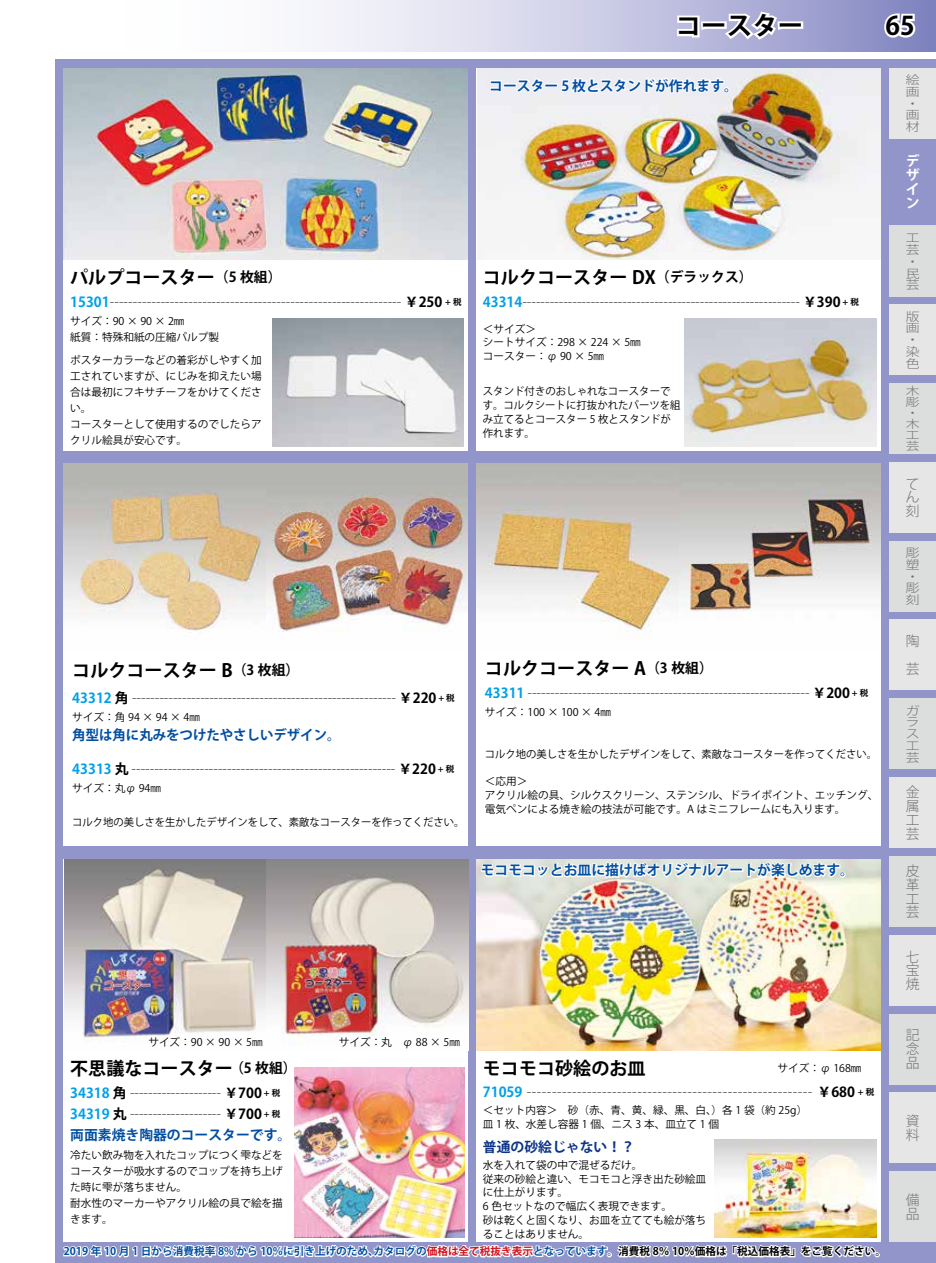
<style>
.page{position:relative;width:936px;height:1263px;background:#fff}
.page>*{position:absolute;margin:0;border:0;box-sizing:border-box;transform-origin:0 0}
.t1{font:700 25.5px "Koz Go Pro";color:#000}
.t2{font:700 18px "Koz Go Pro";color:#000}
.t3{font:200 13.8px/20.7px "Koz Go Pro";color:#000}
.t4{font:700 13.8px "Koz Go Pro";color:#004ea2}
.t5{font:300 13.8px/13.8px "Koz Go Pro";color:#727171;text-align:justify}
.t6{font:700 13.8px "Koz Go Pro";color:#0c3388}
.t7{font:700 13.8px/13.8px "Koz Go Pro";color:#fff;text-align:justify}
.t8{font:300 11.7px/11.7px "Koz Go Pro";color:#727171;text-align:justify;scale:1.18 1}
.t9{font:300 11.1px/11.1px "Koz Go Pro";color:#727171;text-align:justify;scale:1.25 1}
.t10{font:10.65px/13.8px "Koz Go Pro";color:#000}
.t11{font:700 10.65px "Koz Go Pro";color:#004ea2}
.s1{font-size:13.8px}
.s2{font-weight:700;color:#00a0e9}
.s3{font-style:inherit}
.s4{font-weight:700}
.s5{font-weight:700;font-size:8.55px}
.s6{font-weight:700;color:#004ea2}
.s7{font-weight:700;font-size:18px}
.s8{color:#d0121b}
.s9{color:#000}
</style>
<div class="page">
<div style="left:55px;top:60px;width:880px;height:1203px;background:#9295c9"></div>
<div style="left:889px;top:68px;width:46px;height:70px;background:#e6e6e6"></div>
<div style="left:889px;top:226px;width:46px;height:71px;background:#dcdddd"></div>
<div style="left:889px;top:304px;width:46px;height:71px;background:#e6e6e6"></div>
<div style="left:889px;top:383px;width:46px;height:70px;background:#dcdddd"></div>
<div style="left:889px;top:462px;width:46px;height:70px;background:#e6e6e6"></div>
<div style="left:889px;top:541px;width:46px;height:70px;background:#dcdddd"></div>
<div style="left:889px;top:620px;width:46px;height:70px;background:#e6e6e6"></div>
<div style="left:889px;top:699px;width:46px;height:70px;background:#dcdddd"></div>
<div style="left:889px;top:777px;width:46px;height:70px;background:#e6e6e6"></div>
<div style="left:889px;top:856px;width:46px;height:70px;background:#dcdddd"></div>
<div style="left:889px;top:935px;width:46px;height:70px;background:#e6e6e6"></div>
<div style="left:889px;top:1014px;width:46px;height:70px;background:#dcdddd"></div>
<div style="left:889px;top:1093px;width:46px;height:70px;background:#e6e6e6"></div>
<div style="left:889px;top:1172px;width:46px;height:70px;background:#dcdddd"></div>
<svg style="left:63px;top:1155px;width:816px;height:103px"></svg>
<svg style="left:312px;top:0;width:623px;height:51px"></svg>
<svg style="left:882px;top:11px;width:35px;height:29px"></svg>
<div style="left:64px;top:68px;width:404px;height:383px;background:#fff"></div>
<img style="left:272px;top:319px;width:191px;height:127px">
<img style="left:64px;top:68px;width:404px;height:191px">
<div style="left:64px;top:463px;width:404px;height:383px;background:#fff"></div>
<img style="left:64px;top:463px;width:404px;height:169px">
<div style="left:476px;top:463px;width:404px;height:383px;background:#fff"></div>
<img style="left:476px;top:463px;width:404px;height:176px">
<div style="left:476px;top:68px;width:404px;height:383px;background:#fff"></div>
<img style="left:477px;top:68px;width:403px;height:191px">
<img style="left:685px;top:319px;width:191px;height:127px">
<svg style="left:489px;top:9px;width:316px;height:86px"></svg>
<div style="left:64px;top:859px;width:404px;height:383px;background:#fff"></div>
<img style="left:294px;top:1067px;width:170px;height:170px">
<img style="left:64px;top:859px;width:203px;height:183px">
<img style="left:267px;top:859px;width:201px;height:187px">
<svg style="left:147px;top:1028px;width:117px;height:14px"></svg>
<svg style="left:337px;top:1028px;width:57px;height:18px"></svg>
<svg style="left:402px;top:1035px;width:59px;height:11px"></svg>
<div style="left:476px;top:859px;width:404px;height:383px;background:#fff"></div>
<img style="left:476px;top:859px;width:404px;height:191px">
<img style="left:714px;top:1140px;width:162px;height:98px">
<svg style="left:480px;top:860px;width:365px;height:24px"></svg>
<h2 class="t2" style="left:70px;top:266px;width:213px">パルプコースター<span class="s1">（5 枚組）</span></h2>
<p class="t3" style="left:70px;top:292px;width:393px"><span class="s2">15301</span>-------------------------------------------------------------<span class="s3">--</span> <span class="s4">￥250</span> <span class="s5">+ 税</span></p>
<p class="t10" style="left:70px;top:313px;width:150px;line-height:15.9px">サイズ：90 × 90 × 2㎜<br>紙質：特殊和紙の圧縮パルプ製</p>
<p class="t10" style="left:70px;top:353px;width:193px;line-height:15.9px">ポスターカラーなどの着彩がしやすく加工されていますが、にじみを抑えたい場合は最初にフキサチーフをかけてください。<br>コースターとして使用するのでしたらアクリル絵具が安心です。</p>
<h2 class="t2" style="left:72px;top:658px;width:229px">コルクコースター B<span class="s1">（3 枚組）</span></h2>
<p class="t3" style="left:72px;top:688px;width:384px"><span class="s2">43312</span> <span class="s4">角</span> ---------------------------------------------------------- <span class="s4">￥220</span> <span class="s5">+ 税</span></p>
<p class="t10" style="left:72px;top:711px;width:129px">サイズ：角 94 × 94 × 4㎜</p>
<p class="t4" style="left:72px;top:726px;width:270px">角型は角に丸みをつけたやさしいデザイン。</p>
<p class="t3" style="left:72px;top:758px;width:383px"><span class="s2">43313</span> <span class="s4">丸</span> ---------------------------------------------------------- <span class="s4">￥220</span> <span class="s5">+ 税</span></p>
<p class="t10" style="left:72px;top:781px;width:90px">サイズ：丸φ 94㎜</p>
<p class="t10" style="left:72px;top:815px;width:393px">コルク地の美しさを生かしたデザインをして、素敵なコースターを作ってください。</p>
<p class="t10" style="left:148px;top:1035px;width:116px">サイズ：90 × 90 × 5㎜</p>
<p class="t10" style="left:339px;top:1035px;width:123px">サイズ：丸　φ 88 × 5㎜</p>
<h2 class="t2" style="left:70px;top:1056px;width:228px">不思議なコースター<span class="s1">（5 枚組）</span></h2>
<p class="t3" style="left:70px;top:1083px;width:223px"><span class="s2">34318</span> <span class="s4">角</span> ------------------<span class="s3">--</span> <span class="s4">￥700</span> <span class="s5">+ 税<br></span><span class="s2">34319</span> <span class="s4">丸</span> ------------------<span class="s3">--</span> <span class="s4">￥700</span> <span class="s5">+ 税</span><span class="s6">両面素焼き陶器のコースターです。</span></p>
<p class="t10" style="left:70px;top:1147px;width:214px;line-height:15.9px">冷たい飲み物を入れたコップにつく雫などをコースターが吸水するのでコップを持ち上げた時に雫が落ちません。<br>耐水性のマーカーやアクリル絵の具で絵を描きます。</p>
<h1 class="t1" style="left:675px;top:9px;width:240px">コースター 　　　65</h1>
<p class="t4" style="left:489px;top:77px;width:250px">コースター 5 枚とスタンドが作れます。</p>
<h2 class="t2" style="left:483px;top:266px;width:271px">コルクコースター DX<span class="s1">（デラックス）</span></h2>
<p class="t3" style="left:483px;top:292px;width:377px"><span class="s2">43314</span>------------------------------------------------------------- <span class="s4">￥390</span> <span class="s5">+ 税</span></p>
<p class="t10" style="left:483px;top:322px;width:159px">＜サイズ＞ 　<br>シートサイズ：298 × 224 × 5㎜コースター：φ 90 × 5㎜</p>
<p class="t10" style="left:483px;top:385px;width:199px">スタンド付きのおしゃれなコースターです。コルクシートに打抜かれたパーツを組み立てるとコースター 5 枚とスタンドが作れます。</p>
<h2 class="t2" style="left:485px;top:657px;width:229px">コルクコースター A<span class="s1">（3 枚組）</span></h2>
<p class="t3" style="left:485px;top:683px;width:385px"><span class="s2">43311</span> -------------------------------------------------------------- <span class="s4">￥200</span> <span class="s5">+ 税</span></p>
<p class="t10" style="left:485px;top:706px;width:128px">サイズ：100 × 100 × 4㎜</p>
<p class="t10" style="left:485px;top:747px;width:393px">コルク地の美しさを生かしたデザインをして、素敵なコースターを作ってください。</p>
<p class="t10" style="left:485px;top:775px;width:395px">＜応用＞　<br>アクリル絵の具、シルクスクリーン、ステンシル、ドライポイント、エッチング、電気ペンによる焼き絵の技法が可能です。A はミニフレームにも入ります。</p>
<p class="t4" style="left:480px;top:861px;width:375px">モコモコッとお皿に描けばオリジナルアートが楽しめます。</p>
<p class="t10" style="left:483px;top:1061px;width:380px"><span class="s7">モコモコ砂絵のお皿　　</span>　　　　　　　　　サイズ：φ 168㎜</p>
<p class="t3" style="left:483px;top:1081px;width:393px"><span class="s2">71059</span> --------------------------------------------------------- <span class="s4">￥680</span> <span class="s5">+ 税</span></p>
<p class="t10" style="left:483px;top:1104px;width:326px">＜セット内容＞　砂（赤、青、黄、緑、黒、白、）各 1 袋（約 25g）皿 1 枚、水差し容器 1 個、ニス 3 本、皿立て 1 個</p>
<p class="t6" style="left:483px;top:1138px;width:154px">普通の砂絵じゃない！？</p>
<p class="t10" style="left:483px;top:1158px;width:225px">水を入れて袋の中で混ぜるだけ。<br>従来の砂絵と違い、モコモコと浮き出た砂絵皿に仕上がります。<br>6 色セットなので幅広く表現できます。<br>砂は乾くと固くなり、お皿を立てても絵が落ちることはありません。</p>
<p class="t8" style="left:905px;top:74px;width:13px">絵画・画材</p>
<p class="t7" style="left:905px;top:155px;width:15px">デザイン</p>
<p class="t8" style="left:905px;top:232px;width:13px">工芸・民芸</p>
<p class="t8" style="left:905px;top:310px;width:13px">版画・染色</p>
<p class="t9" style="left:905px;top:385px;width:13px">木彫・木工芸</p>
<p class="t5" style="left:905px;top:477px;width:15px">てん刻</p>
<p class="t8" style="left:905px;top:547px;width:13px">彫塑・彫刻</p>
<p class="t5" style="left:905px;top:627px;width:15px;line-height:27.6px">陶芸</p>
<p class="t8" style="left:905px;top:705px;width:13px">ガラス工芸</p>
<p class="t5" style="left:905px;top:785px;width:15px">金属工芸</p>
<p class="t5" style="left:905px;top:864px;width:15px">皮革工芸</p>
<p class="t5" style="left:905px;top:950px;width:15px">七宝焼</p>
<p class="t5" style="left:905px;top:1028px;width:15px">記念品</p>
<p class="t5" style="left:905px;top:1114px;width:15px">資料</p>
<p class="t5" style="left:905px;top:1193px;width:15px">備品</p>
<p class="t11" style="left:64px;top:1244px;width:823px">2019 年 10 月 1 日から消費税率 8% から 10％に引き上げのため、カタログの<span class="s8">価格は全て税抜き表示</span>となっています。<span class="s9">消費税 8％ 10％価格は「税込価格表」をご覧ください。</span></p>
</div>
